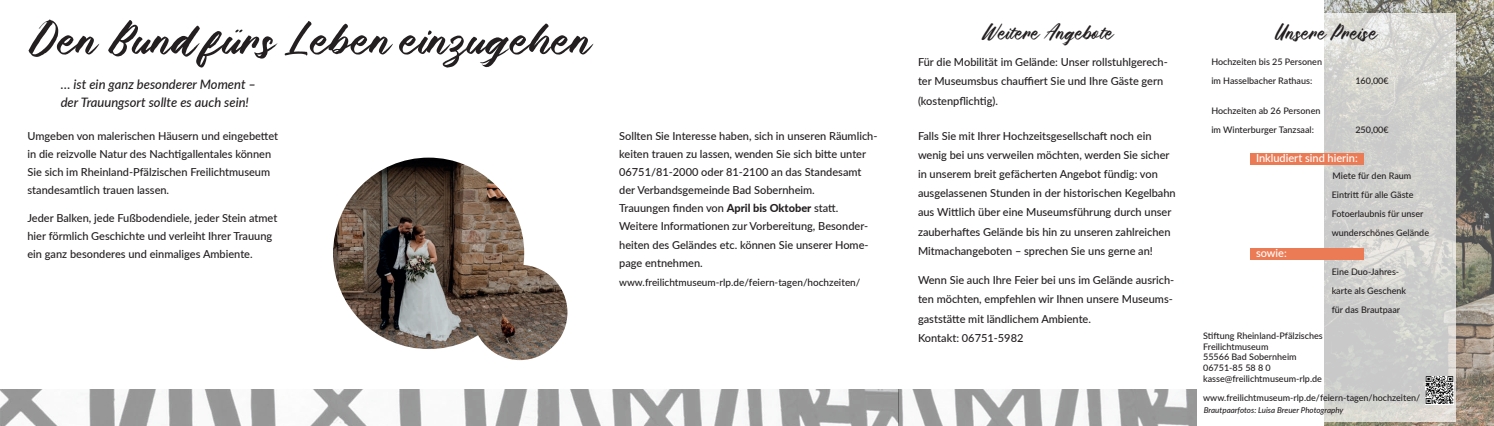
<style>
.page{position:relative;width:1494px;height:426px;background:#fff}
.page>*{position:absolute;margin:0;border:0;box-sizing:border-box;transform-origin:0 0}
.t1{font:60px "Brushpen Story";color:#231f20;scale:1.1 1}
.t2{font:italic 54px "Brushpen Story";color:#231f20}
.t3{font:28px "Brushpen Story";color:#231f20}
.t4{font:italic 500 13px/18px "Lato";color:#231f20}
.t5{font:500 11px/18px "Lato";color:#231f20}
.t6{font:500 11px "Lato";color:#fff}
.t7{font:500 10px "Lato";color:#231f20}
.t8{font:500 9px/19px "Lato";color:#231f20}
.t9{font:italic 500 8px "Lato";color:#231f20}
.s1{font-weight:800}
</style>
<div class="page">
<img style="left:0;top:389px;width:1196px;height:36px">
<img style="left:333px;top:157px;width:191px;height:191px;border-radius:96px">
<img style="left:472px;top:264px;width:95px;height:95px;border-radius:48px">
<img style="left:1324px;top:1px;width:170px;height:424px">
<svg style="left:1250px;top:13px;width:206px;height:407px"></svg>
<img style="left:1425px;top:375px;width:28px;height:29px">
<div style="left:1250px;top:153px;width:114px;height:11px;background:#eb7b55"></div>
<div style="left:1250px;top:247px;width:114px;height:12px;background:#eb7b55"></div>
<h1 class="t1" style="left:28px;top:-3px;width:515px">Den Bund furs Leben einzugehen</h1>
<p class="t4" style="left:61px;top:75px;width:197px">… ist ein ganz besonderer Moment – der Trauungsort sollte es auch sein!</p>
<h2 class="t2" style="left:234px;top:-18px;width:37px">..</h2>
<p class="t5" style="left:27px;top:127px;width:252px">Umgeben von malerischen Häusern und eingebettet in die reizvolle Natur des Nachtigallentales können Sie sich im Rheinland-Pfälzischen Freilichtmuseum standesamtlich trauen lassen.</p>
<p class="t5" style="left:27px;top:208px;width:251px">Jeder Balken, jede Fußbodendiele, jeder Stein atmet hier förmlich Geschichte und verleiht Ihrer Trauung ein ganz besonderes und einmaliges Ambiente.</p>
<p class="t5" style="left:619px;top:127px;width:260px">Sollten Sie Interesse haben, sich in unseren Räumlich&shy;keiten trauen zu lassen, wenden Sie sich bitte unter 06751/81-2000 oder 81-2100 an das Standesamt der Verbandsgemeinde Bad Sobernheim.<br>Trauungen finden von <span class="s1">April bis Oktober</span> statt.<br>Weitere Informationen zur Vorbereitung, Besonder&shy;heiten des Geländes etc. können Sie unserer Home&shy;page entnehmen.</p>
<p class="t7" style="left:619px;top:274px;width:243px">www.freilichtmuseum-rlp.de/feiern-tagen/hochzeiten/</p>
<h3 class="t3" style="left:981px;top:13px;width:134px">Weitere Angebote</h3>
<p class="t5" style="left:918px;top:52px;width:251px;line-height:19px">Für die Mobilität im Gelände: Unser rollstuhlgerech&shy;ter Museumsbus chauffiert Sie und Ihre Gäste gern (kostenpflichtig).</p>
<p class="t5" style="left:918px;top:126px;width:259px;line-height:19px">Falls Sie mit Ihrer Hochzeitsgesellschaft noch ein wenig bei uns verweilen möchten, werden Sie sicher in unserem breit gefächerten Angebot fündig: von ausgelassenen Stunden in der historischen Kegelbahn aus Wittlich über eine Museumsführung durch unser zauberhaftes Gelände bis hin zu unseren zahlreichen Mitmachangeboten – sprechen Sie uns gerne an!</p>
<p class="t5" style="left:918px;top:270px;width:258px;line-height:19px">Wenn Sie auch Ihre Feier bei uns im Gelände ausrich&shy;ten möchten, empfehlen wir Ihnen unsere Museums&shy;gaststätte mit ländlichem Ambiente.<br>Kontakt: 06751-5982</p>
<h3 class="t3" style="left:1274px;top:13px;width:104px">Unsere Preise</h3>
<p class="t8" style="left:1211px;top:52px;width:112px">Hochzeiten bis 25 Personen im Hasselbacher Rathaus:</p>
<p class="t8" style="left:1355px;top:71px;width:35px">160,00€</p>
<p class="t8" style="left:1211px;top:101px;width:111px">Hochzeiten ab 26 Personen im Winterburger Tanzsaal:</p>
<p class="t8" style="left:1355px;top:120px;width:35px">250,00€</p>
<p class="t6" style="left:1256px;top:150px;width:103px">Inkludiert sind hierin:</p>
<p class="t6" style="left:1256px;top:244px;width:32px">sowie:</p>
<p class="t8" style="left:1332px;top:166px;width:99px">Miete für den Raum<br>Eintritt für alle Gäste<br>Fotoerlaubnis für unser wunderschönes Gelände</p>
<p class="t8" style="left:1332px;top:261px;width:76px">Eine Duo-Jahres&shy;karte als Geschenk für das Brautpaar</p>
<p class="t8" style="left:1203px;top:329px;width:121px;line-height:10.8px">Stiftung Rheinland-Pfälzisches<br>Freilichtmuseum<br>55566 Bad Sobernheim<br>06751-85 58 8 0 kasse@freilichtmuseum-rlp.de</p>
<p class="t8" style="left:1203px;top:387px;width:219px">www.freilichtmuseum-rlp.de/feiern-tagen/hochzeiten/</p>
<p class="t9" style="left:1204px;top:404px;width:141px">Brautpaarfotos: Luisa Breuer Photography</p>
</div>
